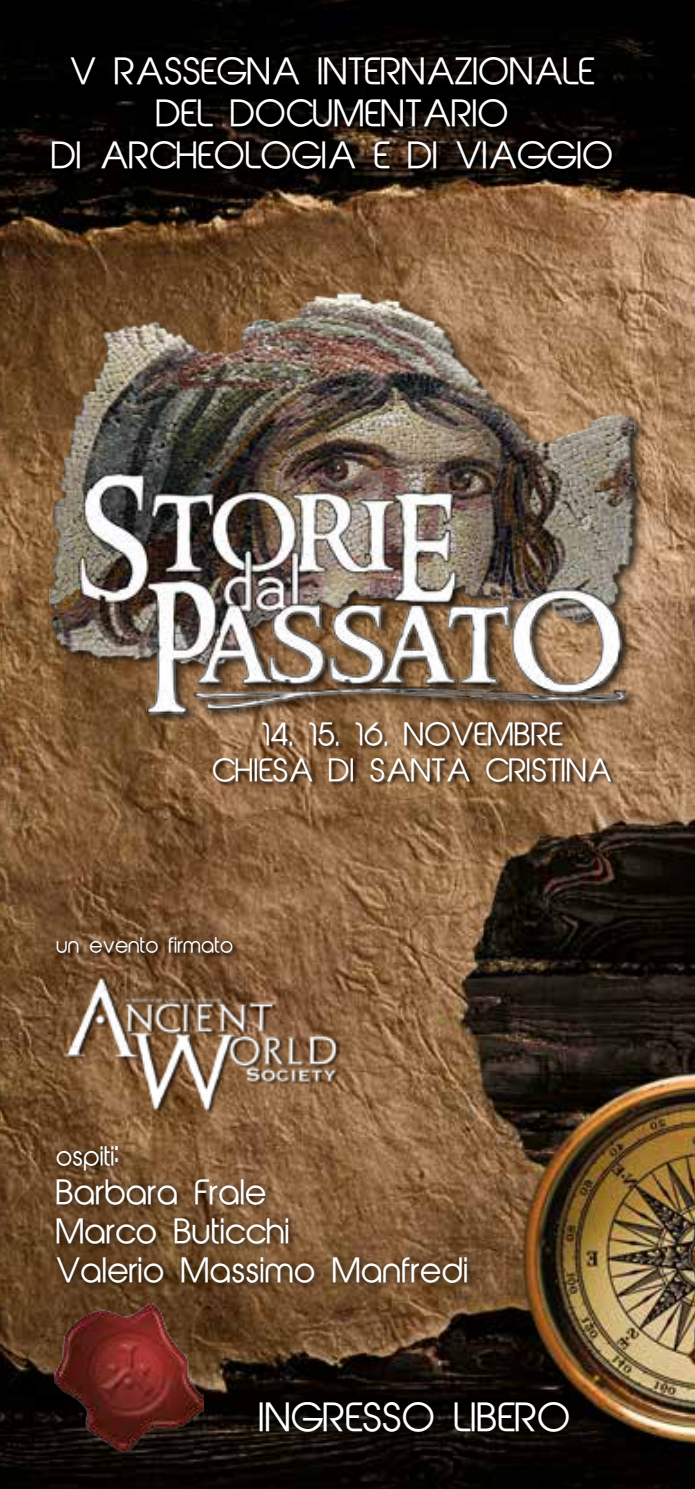
<style>
.page{position:relative;width:695px;height:1489px;background:#fff}
.page>*{position:absolute;margin:0;border:0;box-sizing:border-box;transform-origin:0 0}
.t1{font:37.5px "Abeatby Kai";color:#fff}
.t2{font:35px/42px "Abeatby Kai";color:#fff;text-align:center}
.t3{font:32.5px/39px "Abeatby Kai";color:#fff}
.t4{font:30px/36px "Abeatby Kai";color:#fff;text-align:center}
.t5{font:25px "Abeatby Kai";color:#fff}
.t6{font:20px "Abeatby Kai";color:#fff}
.s1{font-size:30px}
</style>
<div class="page">
<img style="left:0;top:0;width:694px;height:1488px">
<div style="left:213px;top:720px;width:403px;height:67px;background:#000;opacity:.75"></div>
<div style="left:54px;top:59px;width:560px;height:112px;background:#000;opacity:.75"></div>
<div style="left:255px;top:1396px;width:323px;height:45px;background:#000;opacity:.75"></div>
<div style="left:51px;top:1140px;width:426px;height:151px;background:#000;opacity:.75"></div>
<div style="left:56px;top:936px;width:181px;height:22px;background:#000;opacity:.75"></div>
<img style="left:35px;top:287px;width:611px;height:431px">
<img style="left:57px;top:974px;width:292px;height:146px">
<img style="left:54px;top:1303px;width:149px;height:146px">
<p class="t2" style="left:52px;top:53px;width:563px">V RASSEGNA INTERNAZIONALE<br>DEL DOCUMENTARIO<br>DI ARCHEOLOGIA E DI VIAGGIO</p>
<p class="t4" style="left:213px;top:719px;width:401px">14. 15. 16. NOVEMBRE<br>CHIESA DI SANTA CRISTINA</p>
<p class="t6" style="left:57px;top:936px;width:179px">un evento firmato</p>
<p class="t5" style="left:57px;top:1145px;width:65px">ospiti<span class="s1">:</span></p>
<p class="t3" style="left:57px;top:1175px;width:414px">Barbara Frale<br>Marco Buticchi<br>Valerio Massimo Manfredi</p>
<p class="t1" style="left:260px;top:1401px;width:313px">INGRESSO LIBERO</p>
</div>
